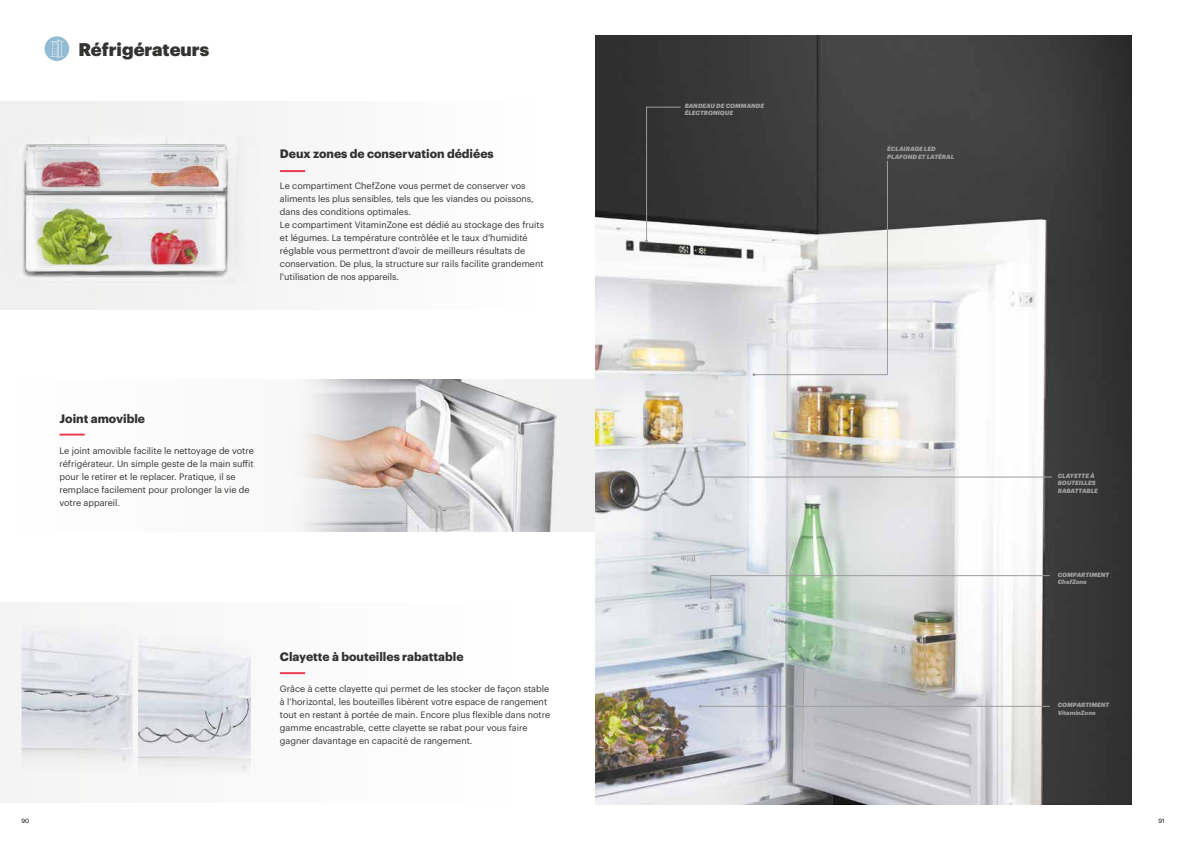
<style>
.page{position:relative;width:1191px;height:842px;background:#fff}
.page>*{position:absolute;margin:0;border:0;box-sizing:border-box;transform-origin:0 0}
.t1{font:900 18px "Graphik";color:#333332}
.t2{font:700 12px "Graphik";color:#333332}
.t3{font:9px/13px "Graphik";color:#333332}
.t4{font:italic 900 6px/7.2px "Graphik";color:#9d9d9c}
.t5{font:6px "Graphik";color:#000}
</style>
<div class="page">
<div style="left:0;top:101px;width:553px;height:208px;background:#f8f8f8"></div>
<img style="left:296px;top:380px;width:275px;height:151px">
<img style="left:138px;top:631px;width:112px;height:144px">
<svg style="left:232px;top:699px;width:19px;height:29px"></svg>
<svg style="left:205px;top:711px;width:11px;height:18px"></svg>
<img style="left:22px;top:620px;width:111px;height:170px">
<img style="left:1px;top:129px;width:244px;height:161px">
<div style="left:45px;top:36px;width:24px;height:25px;background:#92bbd3;border-radius:50%"></div>
<svg style="left:50px;top:40px;width:14px;height:18px"></svg>
<hr style="left:280px;top:170px;width:25px;height:2px;background:#e53d51">
<hr style="left:60px;top:434px;width:25px;height:2px;background:#e53d51">
<hr style="left:280px;top:672px;width:25px;height:2px;background:#e53d51">
<img style="left:595px;top:35px;width:536px;height:770px">
<svg style="left:645px;top:107px;width:36px;height:135px;background:#505050"></svg>
<svg style="left:752px;top:160px;width:136px;height:216px"></svg>
<hr style="left:703px;top:477px;width:349px;height:1px;background:#9d9d9c">
<svg style="left:709px;top:575px;width:341px;height:24px"></svg>
<hr style="left:700px;top:706px;width:349px;height:1px;background:#9d9d9c">
<h1 class="t1" style="left:78px;top:35px;width:132px">Réfrigérateurs</h1>
<h2 class="t2" style="left:280px;top:145px;width:215px">Deux zones de conservation dédiées</h2>
<p class="t3" style="left:280px;top:179px;width:265px">Le compartiment ChefZone vous permet de conserver vos aliments les plus sensibles, tels que les viandes ou poissons, dans des conditions optimales.<br>Le compartiment VitaminZone est dédié au stockage des fruits et légumes. La température contrôlée et le taux d’humidité réglable vous permettront d’avoir de meilleurs résultats de conservation. De plus, la structure sur rails facilite grandement l'utilisation de nos appareils.</p>
<h2 class="t2" style="left:60px;top:409px;width:87px">Joint amovible</h2>
<p class="t3" style="left:60px;top:444px;width:196px">Le joint amovible facilite le nettoyage de votre réfrigérateur. Un simple geste de la main suffit pour le retirer et le replacer. Pratique, il se remplace facilement pour prolonger la vie de votre appareil.</p>
<p class="t5" style="left:22px;top:816px;width:9px">90</p>
<h2 class="t2" style="left:280px;top:648px;width:185px">Clayette à bouteilles rabattable</h2>
<p class="t3" style="left:280px;top:682px;width:272px">Grâce à cette clayette qui permet de les stocker de façon stable à l’horizontal, les bouteilles libèrent votre espace de rangement tout en restant à portée de main. Encore plus flexible dans notre gamme encastrable, cette clayette se rabat pour vous faire gagner davantage en capacité de rangement.</p>
<p class="t4" style="left:684px;top:102px;width:81px">BANDEAU DE COMMANDE<br>ÉLECTRONIQUE</p>
<p class="t4" style="left:887px;top:145px;width:68px">ÉCLAIRAGE LED<br>PLAFOND ET LATÉRAL</p>
<p class="t4" style="left:1057px;top:472px;width:42px">CLAYETTE À<br>BOUTEILLES<br>RABATTABLE</p>
<p class="t4" style="left:1057px;top:571px;width:53px">COMPARTIMENT<br>ChefZone</p>
<p class="t4" style="left:1057px;top:701px;width:53px">COMPARTIMENT<br>VitaminZone</p>
<p class="t5" style="left:1158px;top:816px;width:8px">91</p>
</div>
